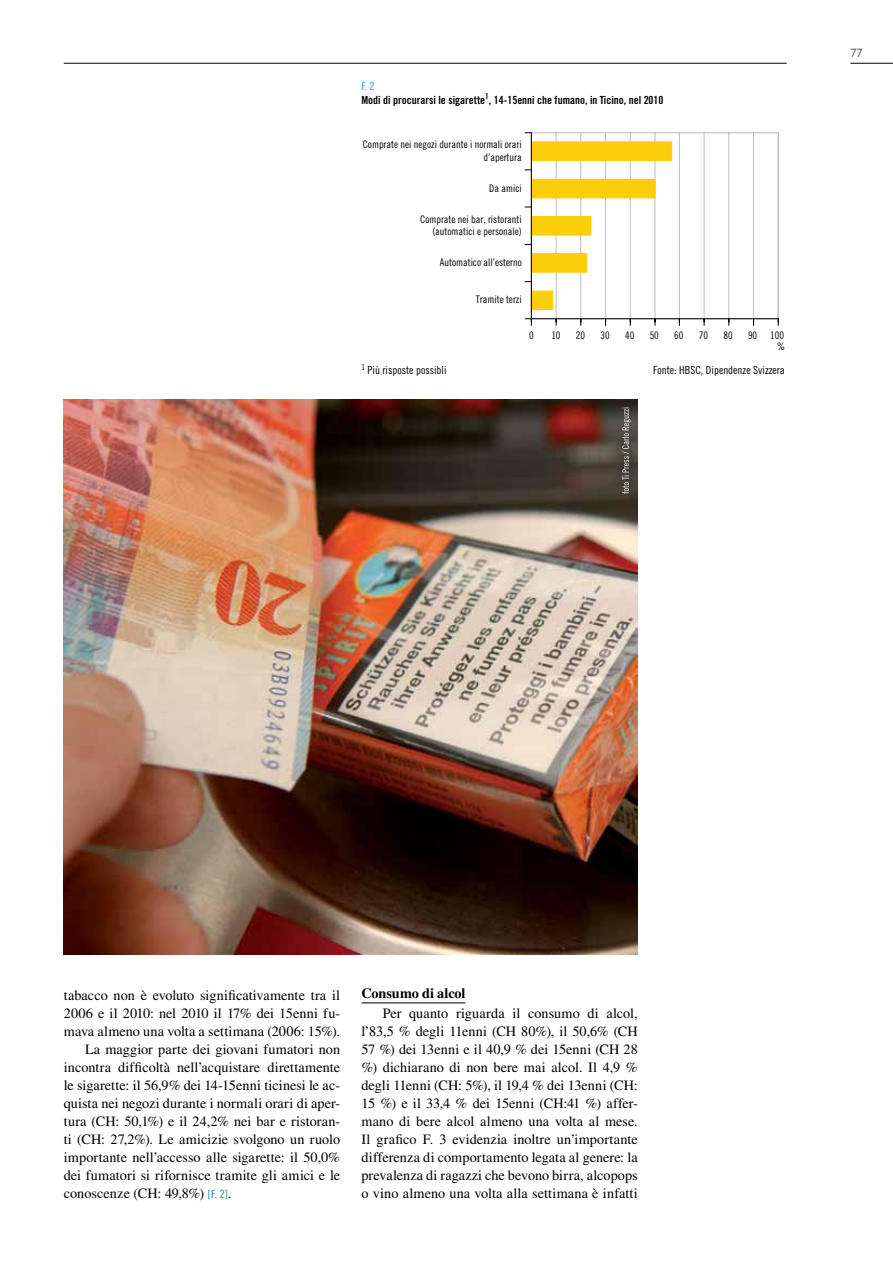
<style>
.page{position:relative;width:893px;height:1263px;background:#fff}
.page>*{position:absolute;margin:0;border:0;box-sizing:border-box;transform-origin:0 0}
.t1{font:14.25px/18px "Times LT Std";letter-spacing:.005em;color:#000;text-align:justify}
.t2{font:700 14.25px "Times LT Std";letter-spacing:-.01em;color:#000}
.t3{font:300 12px "Gill Sans MT Std";color:#000}
.t4{font:11.25px "Trade Gothic LT Std Bd Cn 20";color:#000}
.t5{font:11.25px "Trade Gothic LT Std Cn 18";color:#000}
.t6{font:11.25px "Trade Gothic LT Std Cn 18";color:#009fdb}
.t7{font:10.5px/12.6px "Trade Gothic LT Std Cn 18";color:#000;text-align:right}
.s1{font-family:"Trade Gothic LT Std Cn 18";font-size:11.25px;color:#1a84aa}
</style>
<div class="page">
<hr style="left:64px;top:63px;width:723px;height:1px;background:#000">
<hr style="left:850px;top:63px;width:43px;height:1px;background:#000">
<hr style="left:361px;top:1002px;width:104px;height:1px;background:#000">
<hr style="left:753px;top:132px;width:1px;height:187px;background:#bdbec0">
<hr style="left:728px;top:132px;width:1px;height:187px;background:#bdbec0">
<hr style="left:704px;top:132px;width:1px;height:187px;background:#bdbec0">
<hr style="left:679px;top:132px;width:1px;height:187px;background:#bdbec0">
<hr style="left:655px;top:132px;width:1px;height:187px;background:#bdbec0">
<hr style="left:630px;top:132px;width:1px;height:187px;background:#bdbec0">
<hr style="left:605px;top:132px;width:1px;height:187px;background:#bdbec0">
<hr style="left:580px;top:132px;width:1px;height:187px;background:#bdbec0">
<hr style="left:556px;top:132px;width:1px;height:187px;background:#bdbec0">
<hr style="left:778px;top:132px;width:1px;height:187px;background:#bdbec0">
<hr style="left:531px;top:132px;width:248px;height:1px;background:#bdbec0">
<div style="left:531px;top:291px;width:22px;height:19px;background:#fbcd0b;border:1px solid #fbcd0b"></div>
<div style="left:531px;top:253px;width:56px;height:19px;background:#fbcd0b;border:1px solid #fbcd0b"></div>
<div style="left:531px;top:216px;width:60px;height:19px;background:#fbcd0b"></div>
<div style="left:531px;top:179px;width:124px;height:19px;background:#fbcd0b;border:1px solid #fbcd0b"></div>
<div style="left:531px;top:142px;width:141px;height:19px;background:#fbcd0b"></div>
<svg style="left:525px;top:318px;width:7px;height:8px"></svg>
<hr style="left:531px;top:318px;width:248px;height:1px;background:#000">
<hr style="left:531px;top:132px;width:1px;height:187px;background:#000">
<img style="left:64px;top:400px;width:574px;height:554px">
<svg style="left:622px;top:408px;width:8px;height:86px"></svg>
<p class="t6" style="left:361px;top:79px;width:15px">F. 2</p>
<p class="t4" style="left:361px;top:93px;width:304px">Modi di procurarsi le sigarette<sup>1</sup>, 14-15enni che fumano, in Ticino, nel 2010</p>
<p class="t7" style="left:363px;top:138px;width:160px">Comprate nei negozi durante i normali orari d’apertura</p>
<p class="t7" style="left:489px;top:181px;width:34px">Da amici</p>
<p class="t7" style="left:420px;top:213px;width:103px">Comprate nei bar, ristoranti (automatici e personale)</p>
<p class="t7" style="left:440px;top:256px;width:83px">Automatico all’esterno</p>
<p class="t7" style="left:476px;top:293px;width:47px">Tramite terzi</p>
<p class="t7" style="left:529px;top:329px;width:6px">0</p>
<p class="t7" style="left:551px;top:329px;width:11px">10</p>
<p class="t7" style="left:576px;top:329px;width:11px">20</p>
<p class="t7" style="left:600px;top:329px;width:11px">30</p>
<p class="t7" style="left:625px;top:329px;width:11px">40</p>
<p class="t7" style="left:650px;top:329px;width:11px">50</p>
<p class="t7" style="left:674px;top:329px;width:11px">60</p>
<p class="t7" style="left:699px;top:329px;width:11px">70</p>
<p class="t7" style="left:723px;top:329px;width:11px">80</p>
<p class="t7" style="left:748px;top:329px;width:39px;line-height:11.4px">90 100 %</p>
<p class="t5" style="left:361px;top:363px;width:87px"><sup>1</sup> Più risposte possibli</p>
<p class="t5" style="left:653px;top:363px;width:133px">Fonte: HBSC, Dipendenze Svizzera</p>
<p class="t3" style="left:850px;top:46px;width:13px">77</p>
<p class="t1" style="left:64px;top:986px;width:278px">tabacco non è evoluto significativamente tra il</p>
<p class="t1" style="left:64px;top:1004px;width:278px">2006 e il 2010: nel 2010 il 17% dei 15enni fu-</p>
<p class="t1" style="left:64px;top:1022px;width:278px">mava almeno una volta a settimana (2006: 15%).</p>
<p class="t1" style="left:85px;top:1040px;width:257px">La maggior parte dei giovani fumatori non</p>
<p class="t1" style="left:64px;top:1058px;width:278px">incontra difficoltà nell’acquistare direttamente</p>
<p class="t1" style="left:64px;top:1076px;width:278px">le sigarette: il 56,9% dei 14-15enni ticinesi le ac-</p>
<p class="t1" style="left:64px;top:1094px;width:278px">quista nei negozi durante i normali orari di aper-</p>
<p class="t1" style="left:64px;top:1112px;width:278px">tura (CH: 50,1%) e il 24,2% nei bar e ristoran-</p>
<p class="t1" style="left:64px;top:1130px;width:278px">ti (CH: 27,2%). Le amicizie svolgono un ruolo</p>
<p class="t1" style="left:64px;top:1148px;width:278px">importante nell’accesso alle sigarette: il 50,0%</p>
<p class="t1" style="left:64px;top:1166px;width:278px">dei fumatori si rifornisce tramite gli amici e le</p>
<p class="t1" style="left:64px;top:1184px;width:169px">conoscenze (CH: 49,8%) <span class="s1">[F. 2]</span>.</p>
<p class="t2" style="left:361px;top:985px;width:106px">Consumo di alcol</p>
<p class="t1" style="left:361px;top:1004px;width:278px;text-indent:21px">Per quanto riguarda il consumo di alcol, l’83,5 % degli 11enni (CH 80%), il 50,6% (CH 57 %) dei 13enni e il 40,9 % dei 15enni (CH 28 %) dichiarano di non bere mai alcol. Il 4,9 % degli 11enni (CH: 5%), il 19,4 % dei 13enni (CH:<br>15 %) e il 33,4 % dei 15enni (CH:41 %) affer&shy;mano di bere alcol almeno una volta al mese.<br>Il grafico F. 3 evidenzia inoltre un’importante differenza di comportamento legata al genere: la prevalenza di ragazzi che bevono birra, alcopops o vino almeno una volta alla settimana è infatti</p>
</div>
